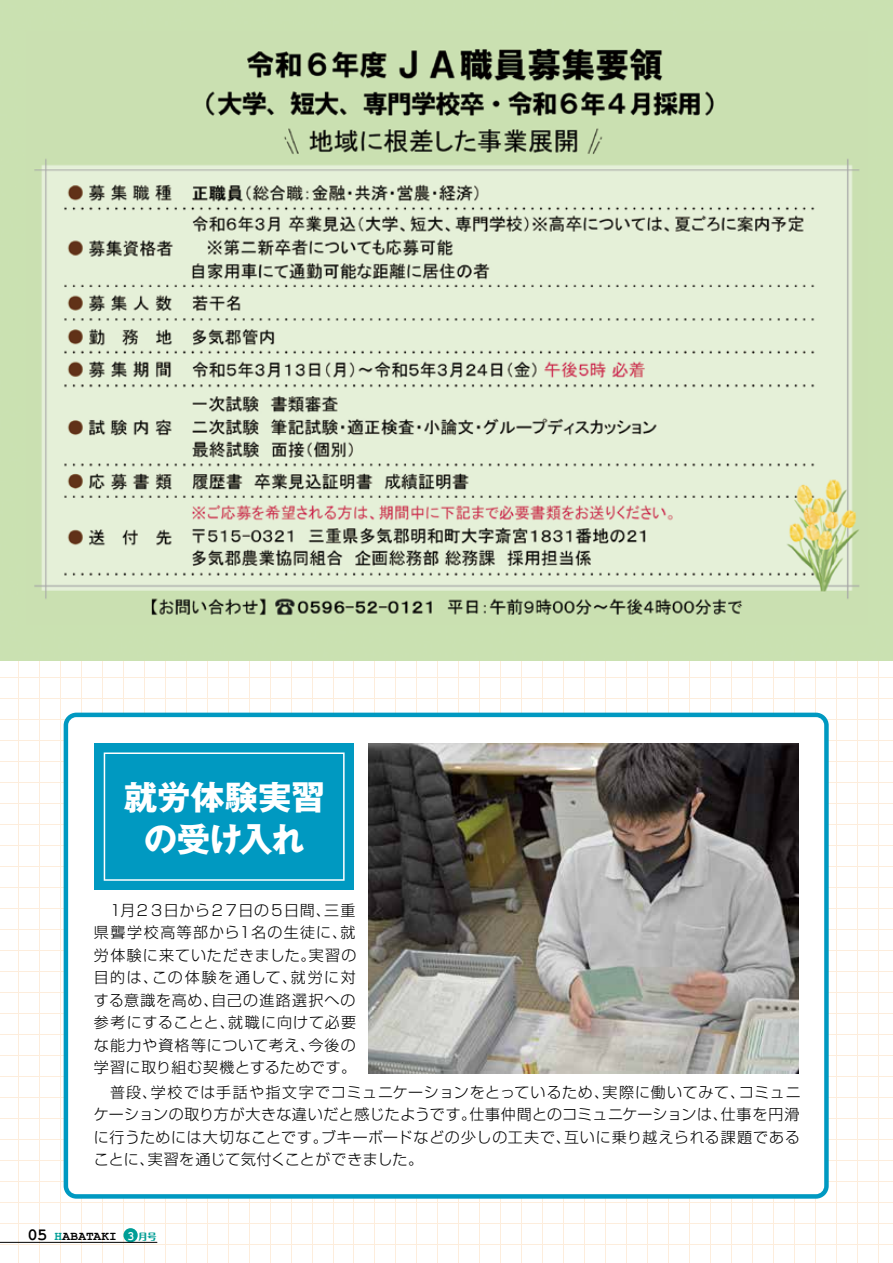
<style>
.page{position:relative;width:893px;height:1263px;background:#fff}
.page>*{position:absolute;margin:0;border:0;box-sizing:border-box;transform-origin:0 0}
.t1{font:700 33.45px/42.3px "Gothic MB101 Pro";letter-spacing:-.01em;color:#fff;text-align:center}
.t2{font:700 17.25px "Courier New";color:#000}
.t3{font:300 15px/22.5px "Shin Go Pro";letter-spacing:.05em;color:#000}
.t4{font:300 15px "Shin Go Pro";letter-spacing:.02em;color:#000}
.t5{font:300 15px/22.5px "Shin Go Pro";letter-spacing:.075em;color:#000}
.t6{font:300 15px "Shin Go Pro";letter-spacing:.09em;color:#000}
.t7{font:300 15px "Shin Go Pro";letter-spacing:-.015em;color:#000}
.t8{font:300 15px "Shin Go Pro";letter-spacing:.1em;color:#000}
.t9{font:300 15px "Shin Go Pro";letter-spacing:.085em;color:#000}
.t10{font:300 15px "Shin Go Pro";letter-spacing:.03em;color:#000}
.t11{font:700 12.75px "Courier New";letter-spacing:.02em;color:#000}
.t12{font:700 12.75px "Courier New";color:#fff;scale:.9 1}
.t13{font:800 9px "Maru Fo Pro";color:#009e96}
.s1{color:#009e96}
</style>
<div class="page">
<svg style="left:0;top:660px;width:893px;height:603px"></svg>
<img style="left:0;top:0;width:893px;height:660px">
<div style="left:124px;top:1229px;width:13px;height:13px;background:#009e96;border-radius:50%"></div>
<div style="left:123px;top:1228px;width:15px;height:14px;border:2px solid #009e96;border-radius:50%"></div>
<hr style="left:0;top:1242px;width:157px;height:1px;background:#000">
<h1 class="t1" style="left:124px;top:772px;width:203px">就労体験実習の受け入れ</h1>
<p class="t3" style="left:324px;top:897px;width:33px">三重</p>
<p class="t7" style="left:94px;top:898px;width:238px">　1月２３日から２７日の５日間、</p>
<p class="t6" style="left:94px;top:920px;width:263px">県聾学校高等部から１名の生徒に 就、</p>
<p class="t3" style="left:309px;top:942px;width:49px">実習の</p>
<p class="t5" style="left:291px;top:942px;width:66px;text-indent:-197px">労体験に来ていただきました。<br>就労に対</p>
<p class="t3" style="left:94px;top:965px;width:66px">目的は、</p>
<p class="t8" style="left:152px;top:965px;width:147px">この体験を通して、</p>
<p class="t9" style="left:212px;top:988px;width:146px">自己の進路選択への</p>
<p class="t3" style="left:94px;top:987px;width:126px">する意識を高め、</p>
<p class="t5" style="left:228px;top:1010px;width:129px">就職に向けて必要</p>
<p class="t10" style="left:94px;top:1010px;width:142px">参考にすることと、</p>
<p class="t3" style="left:94px;top:1032px;width:264px">な能力や資格等について考え、<br>学習に取り組む契機とするためです。</p>
<p class="t3" style="left:308px;top:1032px;width:49px">今後の</p>
<p class="t3" style="left:151px;top:1079px;width:460px">学校では手話や指文字でコミュニケーションをとっているため、</p>
<p class="t3" style="left:94px;top:1079px;width:65px">　普段、</p>
<p class="t3" style="left:602px;top:1079px;width:144px">実際に働いてみて、</p>
<p class="t3" style="left:739px;top:1079px;width:64px">コミュニ</p>
<p class="t4" style="left:94px;top:1102px;width:384px">ケーションの取り方が大きな違いだと感じたようです。</p>
<p class="t4" style="left:469px;top:1102px;width:260px">仕事仲間とのコミュニケーションは、</p>
<p class="t3" style="left:721px;top:1101px;width:80px">仕事を円滑</p>
<p class="t3" style="left:321px;top:1124px;width:251px">ブキーボードなどの少しの工夫で、</p>
<p class="t3" style="left:148px;top:1124px;width:277px;text-indent:-54px">に行うためには大切なことです。<br>実習を通じて気付くことができました。</p>
<p class="t3" style="left:564px;top:1124px;width:237px">互いに乗り越えられる課題である</p>
<p class="t3" style="left:94px;top:1146px;width:62px">ことに、</p>
<p class="t2" style="left:28px;top:1224px;width:22px">05</p>
<p class="t11" style="left:55px;top:1228px;width:64px"><span class="s1">H</span>ABATAKI</p>
<p class="t12" style="left:127px;top:1228px;width:9px">3</p>
<p class="t13" style="left:138px;top:1230px;width:20px">月号</p>
</div>
